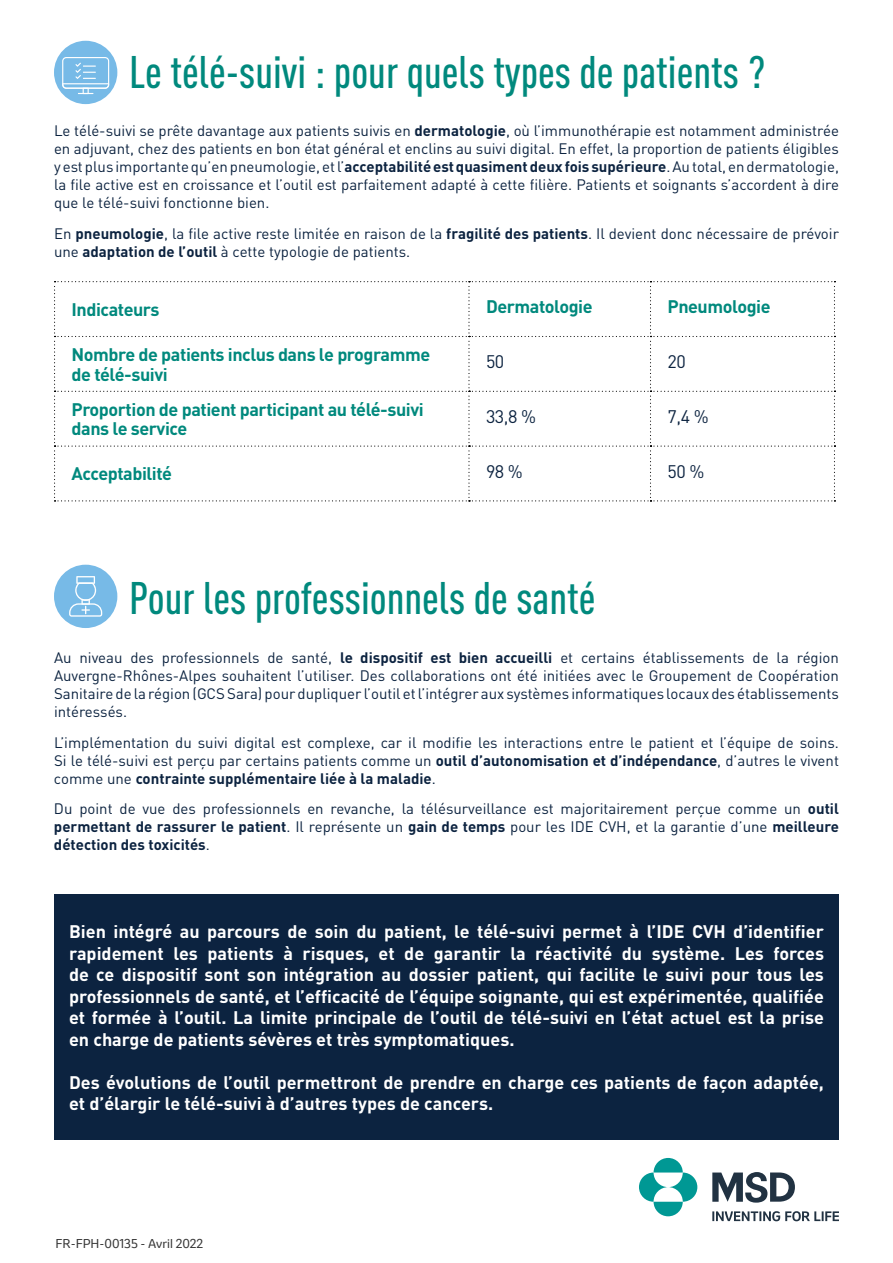
<style>
.page{position:relative;width:893px;height:1263px;background:#fff}
.page>*{position:absolute;margin:0;border:0;box-sizing:border-box;transform-origin:0 0}
.t1{font:500 condensed 45px "DINOT";color:#00897d}
.t2{font:700 18px/21.6px "DINOT";color:#fff;text-align:justify}
.t3{font:700 18px/19.5px "DINOT";letter-spacing:-.025em;color:#00897d}
.t4{font:18px "DINOT";letter-spacing:-.025em;color:#0c2340}
.t5{font:15px/18px "DINOT";color:#0c2340;text-align:justify}
.t6{font:12px "Invention";color:#353535}
.s1{font-weight:700}
</style>
<div class="page">
<svg style="left:712px;top:1211px;width:127px;height:10px"></svg>
<svg style="left:712px;top:1172px;width:83px;height:31px"></svg>
<svg style="left:654px;top:1158px;width:29px;height:14px"></svg>
<svg style="left:639px;top:1172px;width:29px;height:30px"></svg>
<svg style="left:654px;top:1202px;width:29px;height:14px"></svg>
<svg style="left:668px;top:1172px;width:29px;height:30px"></svg>
<div style="left:54px;top:894px;width:785px;height:246px;background:#0c2340"></div>
<div style="left:54px;top:565px;width:63px;height:63px;background:#77bae7;border-radius:50%"></div>
<svg style="left:54px;top:281px;width:781px;height:220px"></svg>
<svg style="left:69px;top:576px;width:33px;height:41px"></svg>
<div style="left:54px;top:41px;width:63px;height:63px;background:#77bae7;border-radius:50%"></div>
<svg style="left:62px;top:57px;width:47px;height:37px"></svg>
<p class="t1" style="left:129px;top:45px;width:638px">Le télé-suivi : pour quels types de patients ?</p>
<p class="t5" style="left:54px;top:122px;width:786px">Le télé-suivi se prête davantage aux patients suivis en <span class="s1">dermatologie</span>, où l’immunothérapie est notamment administrée en adjuvant, chez des patients en bon état général et enclins au suivi digital. En effet, la proportion de patients éligibles y est plus importante qu’en pneumologie, et l’<span class="s1">acceptabilité est quasiment deux fois supérieure</span>. Au total, en dermatologie, la file active est en croissance et l’outil est parfaitement adapté à cette filière. Patients et soignants s’accordent à dire que le télé-suivi fonctionne bien.</p>
<p class="t5" style="left:54px;top:224px;width:786px">En <span class="s1">pneumologie</span>, la file active reste limitée en raison de la <span class="s1">fragilité des patients</span>. Il devient donc nécessaire de prévoir une <span class="s1">adaptation de l’outil</span> à cette typologie de patients.</p>
<p class="t3" style="left:72px;top:299px;width:89px">Indicateurs</p>
<p class="t3" style="left:486px;top:296px;width:108px">Dermatologie</p>
<p class="t3" style="left:667px;top:296px;width:105px">Pneumologie</p>
<p class="t3" style="left:72px;top:344px;width:360px">Nombre de patients inclus dans le programme</p>
<p class="t3" style="left:72px;top:364px;width:98px">de télé-suivi</p>
<p class="t4" style="left:486px;top:350px;width:20px">50</p>
<p class="t4" style="left:667px;top:350px;width:20px">20</p>
<p class="t3" style="left:72px;top:399px;width:354px">Proportion de patient participant au télé-suivi dans le service</p>
<p class="t4" style="left:486px;top:405px;width:52px">33,8 %</p>
<p class="t4" style="left:667px;top:405px;width:43px">7,4 %</p>
<p class="t3" style="left:72px;top:464px;width:102px">Acceptabilité</p>
<p class="t4" style="left:486px;top:460px;width:38px">98 %</p>
<p class="t4" style="left:667px;top:460px;width:38px">50 %</p>
<p class="t1" style="left:129px;top:571px;width:468px">Pour les professionnels de santé</p>
<p class="t5" style="left:54px;top:648px;width:786px">Au niveau des professionnels de santé, <span class="s1">le dispositif est bien accueilli</span> et certains établissements de la région Auvergne-Rhônes-Alpes souhaitent l’utiliser. Des collaborations ont été initiées avec le Groupement de Coopération Sanitaire de la région (GCS Sara) pour dupliquer l’outil et l’intégrer aux systèmes informatiques locaux des établissements intéressés.</p>
<p class="t5" style="left:54px;top:733px;width:786px">L’implémentation du suivi digital est complexe, car il modifie les interactions entre le patient et l’équipe de soins.<br>Si le télé-suivi est perçu par certains patients comme un <span class="s1">outil d’autonomisation et d’indépendance</span>, d’autres le vivent comme une <span class="s1">contrainte supplémentaire liée à la maladie</span>.</p>
<p class="t5" style="left:54px;top:800px;width:786px">Du point de vue des professionnels en revanche, la télésurveillance est majoritairement perçue comme un <span class="s1">outil permettant de rassurer le patient</span>. Il représente un <span class="s1">gain de temps</span> pour les IDE CVH, et la garantie d’une <span class="s1">meilleure détection des toxicités</span>.</p>
<p class="t2" style="left:69px;top:920px;width:756px">Bien intégré au parcours de soin du patient, le télé-suivi permet à l’IDE CVH d’identifier rapidement les patients à risques, et de garantir la réactivité du système. Les forces de ce dispositif sont son intégration au dossier patient, qui facilite le suivi pour tous les professionnels de santé, et l’efficacité de l’équipe soignante, qui est expérimentée, qualifiée et formée à l’outil. La limite principale de l’outil de télé-suivi en l’état actuel est la prise en charge de patients sévères et très symptomatiques.</p>
<p class="t2" style="left:69px;top:1071px;width:756px">Des évolutions de l’outil permettront de prendre en charge ces patients de façon adaptée, et d’élargir le télé-suivi à d’autres types de cancers.</p>
<p class="t6" style="left:56px;top:1235px;width:149px">FR-FPH-00135 - Avril 2022</p>
</div>
